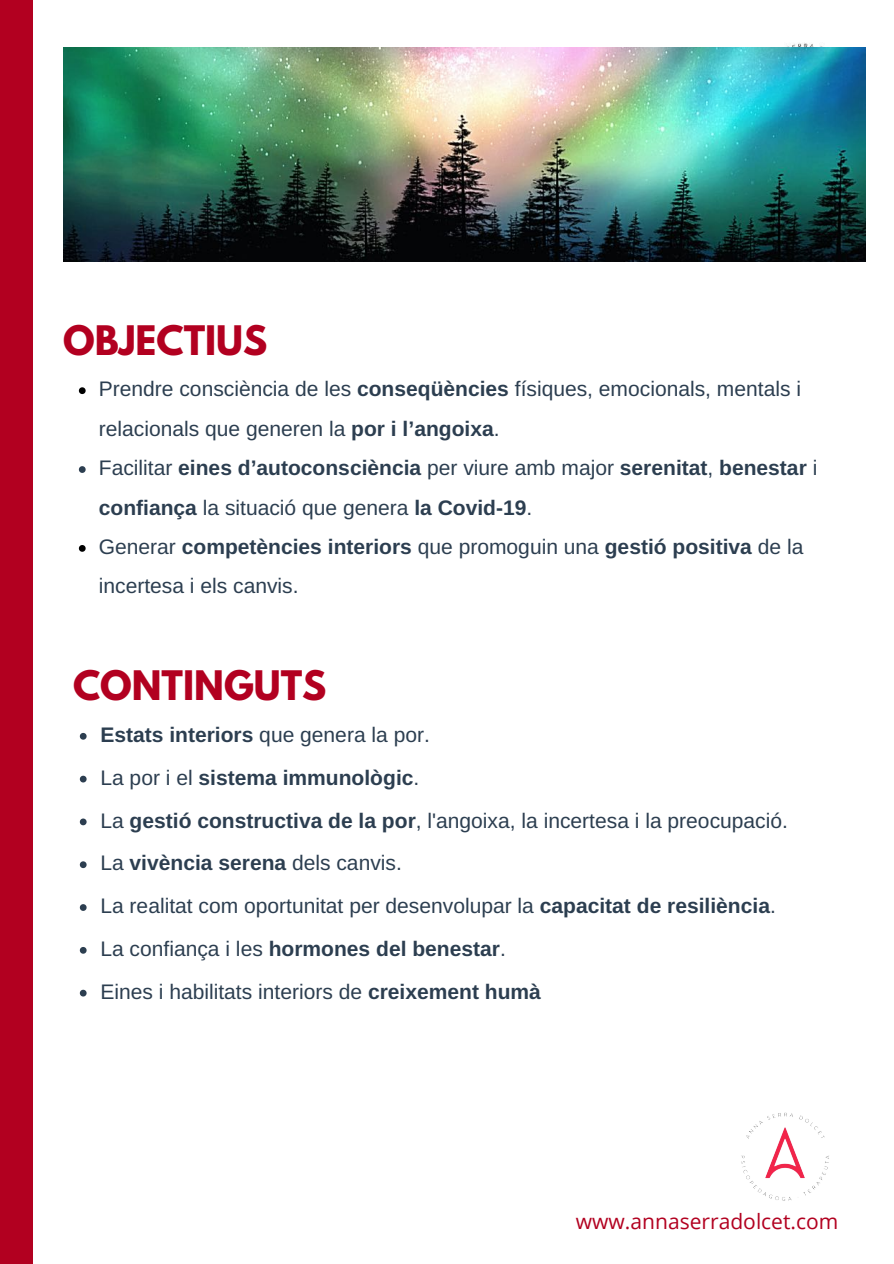
<style>
.page{position:relative;width:894px;height:1264px;background:#fff}
.page>*{position:absolute;margin:0;border:0;box-sizing:border-box;transform-origin:0 0}
.t1{font:700 36px "League Spartan";color:#b20020}
.t2{font:21px/42.8px "Arimo";color:#2c3e50}
.t3{font:21px "Open Sans";color:#b20020}
.s1{font-weight:700}
</style>
<div class="page">
<div style="left:0;top:0;width:33px;height:1263px;background:#b20020"></div>
<svg style="left:79px;top:387px;width:7px;height:7px"></svg>
<svg style="left:79px;top:466px;width:7px;height:7px"></svg>
<svg style="left:79px;top:545px;width:7px;height:7px"></svg>
<svg style="left:80px;top:733px;width:7px;height:6px"></svg>
<svg style="left:80px;top:775px;width:7px;height:7px"></svg>
<svg style="left:80px;top:818px;width:7px;height:7px"></svg>
<svg style="left:80px;top:861px;width:7px;height:7px"></svg>
<svg style="left:80px;top:904px;width:7px;height:6px"></svg>
<svg style="left:80px;top:947px;width:7px;height:6px"></svg>
<svg style="left:80px;top:989px;width:7px;height:7px"></svg>
<img style="left:787px;top:43px;width:79px;height:110px">
<img style="left:63px;top:47px;width:802px;height:214px">
<img style="left:741px;top:1112px;width:88px;height:89px">
<h1 class="t1" style="left:63px;top:322px;width:206px">OBJECTIUS</h1>
<p class="t2" style="left:99px;top:369px;width:719px;line-height:39.5px">Prendre consciència de les <span class="s1">conseqüències</span> físiques, emocionals, mentals i relacionals que generen la <span class="s1">por i l’angoixa</span>.<br>Facilitar <span class="s1">eines d’autoconsciència</span> per viure amb major <span class="s1">serenitat</span>, <span class="s1">benestar</span> i <span class="s1">confiança</span> la situació que genera <span class="s1">la Covid-19</span>.<br>Generar <span class="s1">competències interiors</span> que promoguin una <span class="s1">gestió positiva</span> de la incertesa i els canvis.</p>
<h1 class="t1" style="left:73px;top:667px;width:255px">CONTINGUTS</h1>
<p class="t2" style="left:100px;top:713px;width:688px"><span class="s1">Estats interiors</span> que genera la por.<br>La por i el <span class="s1">sistema immunològic</span>.<br>La <span class="s1">gestió constructiva de la por</span>, l'angoixa, la incertesa i la preocupació.<br>La <span class="s1">vivència serena</span> dels canvis.<br>La realitat com oportunitat per desenvolupar la <span class="s1">capacitat de resiliència</span>.<br>La confiança i les <span class="s1">hormones del benestar</span>.<br>Eines i habilitats interiors de <span class="s1">creixement humà</span></p>
<p class="t3" style="left:575px;top:1206px;width:264px">www.annaserradolcet.com</p>
</div>
